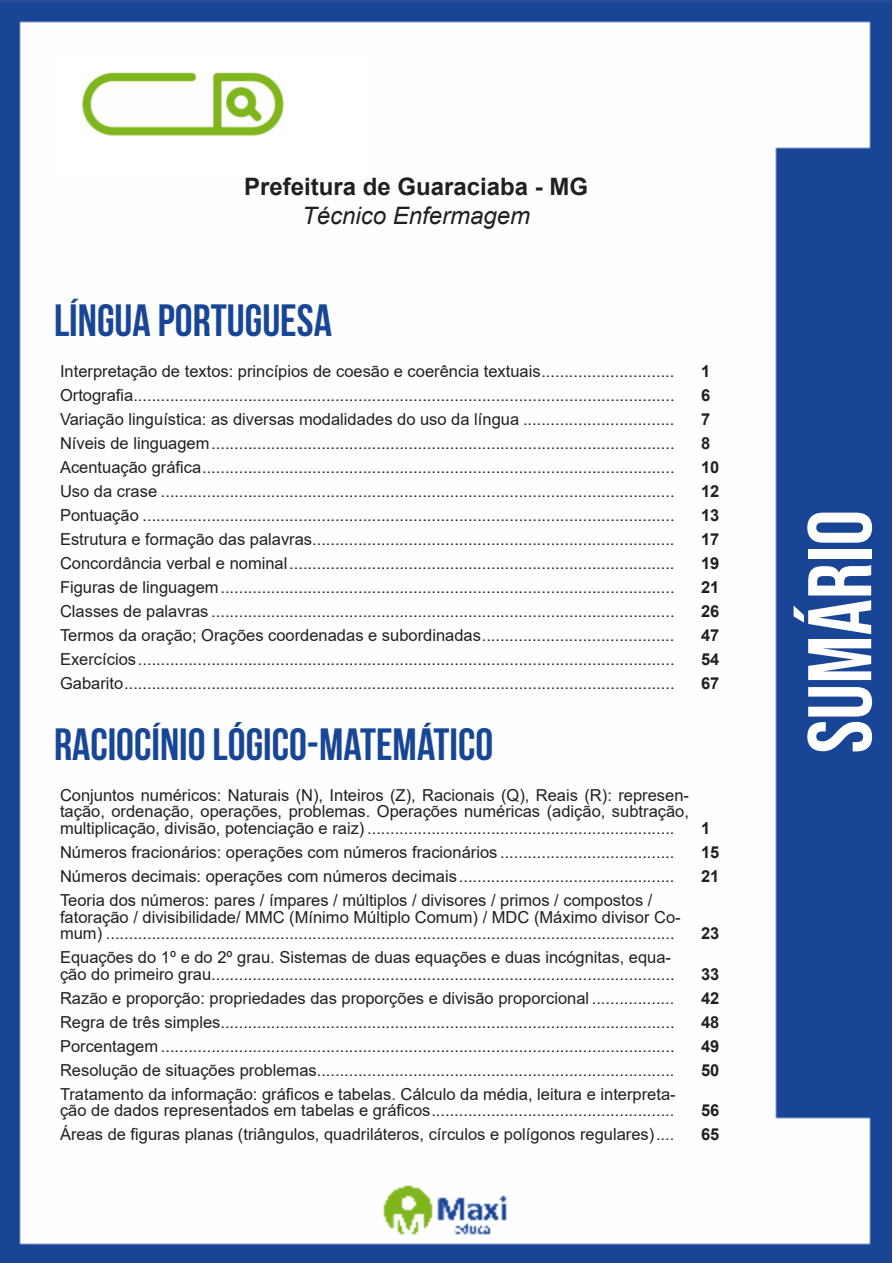
<style>
.page{position:relative;width:893px;height:1263px;background:#fff}
.page>*{position:absolute;margin:0;border:0;box-sizing:border-box;transform-origin:0 0}
.t1{font:90px "Bebas Neue";color:#fff}
.t2{font:700 45px "Bebas Neue";color:#184696}
.t3{font:700 24px "Arial";color:#231f20}
.t4{font:italic 24px "Arial";color:#231f20}
.ALTERNATIVAS{font:16.5px/16.5px "Arial";color:#231f20}
.INDICE{font:700 16.5px "Arial";color:#231f20}
</style>
<div class="page">
<img style="left:0;top:0;width:892px;height:1263px">
<div style="left:53px;top:55px;width:317px;height:121px;background:#fff"></div>
<img style="left:82px;top:72px;width:201px;height:64px">
<p class="t3" style="left:244px;top:170px;width:346px">Prefeitura de Guaraciaba - MG</p>
<p class="t4" style="left:302px;top:200px;width:230px">Técnico Enfermagem</p>
<p class="t2" style="left:54px;top:295px;width:279px">LÍNGUA PORTUGUESA</p>
<p class="ALTERNATIVAS" style="left:60px;top:363px;width:616px">Interpretação de textos: princípios de coesão e coerência textuais.............................</p>
<p class="INDICE" style="left:701px;top:359px;width:11px">1</p>
<p class="ALTERNATIVAS" style="left:60px;top:387px;width:616px">Ortografia......................................................................................................................</p>
<p class="INDICE" style="left:701px;top:383px;width:11px">6</p>
<p class="ALTERNATIVAS" style="left:60px;top:411px;width:616px">Variação linguística: as diversas modalidades do uso da língua .................................</p>
<p class="INDICE" style="left:701px;top:407px;width:11px">7</p>
<p class="ALTERNATIVAS" style="left:60px;top:435px;width:616px">Níveis de linguagem.....................................................................................................</p>
<p class="INDICE" style="left:701px;top:431px;width:11px">8</p>
<p class="ALTERNATIVAS" style="left:60px;top:459px;width:616px">Acentuação gráfica.......................................................................................................</p>
<p class="INDICE" style="left:701px;top:455px;width:20px">10</p>
<p class="ALTERNATIVAS" style="left:60px;top:483px;width:616px">Uso da crase ................................................................................................................</p>
<p class="INDICE" style="left:701px;top:479px;width:20px">12</p>
<p class="ALTERNATIVAS" style="left:60px;top:507px;width:616px">Pontuação ....................................................................................................................</p>
<p class="INDICE" style="left:701px;top:503px;width:20px">13</p>
<p class="ALTERNATIVAS" style="left:60px;top:531px;width:616px">Estrutura e formação das palavras...............................................................................</p>
<p class="INDICE" style="left:701px;top:527px;width:20px">17</p>
<p class="ALTERNATIVAS" style="left:60px;top:555px;width:616px">Concordância verbal e nominal....................................................................................</p>
<p class="INDICE" style="left:701px;top:551px;width:20px">19</p>
<p class="ALTERNATIVAS" style="left:60px;top:579px;width:616px">Figuras de linguagem...................................................................................................</p>
<p class="INDICE" style="left:701px;top:575px;width:20px">21</p>
<p class="ALTERNATIVAS" style="left:60px;top:603px;width:616px">Classes de palavras .....................................................................................................</p>
<p class="INDICE" style="left:701px;top:599px;width:20px">26</p>
<p class="ALTERNATIVAS" style="left:60px;top:627px;width:616px">Termos da oração; Orações coordenadas e subordinadas..........................................</p>
<p class="INDICE" style="left:701px;top:623px;width:20px">47</p>
<p class="ALTERNATIVAS" style="left:60px;top:651px;width:616px">Exercícios.....................................................................................................................</p>
<p class="INDICE" style="left:701px;top:647px;width:20px">54</p>
<p class="ALTERNATIVAS" style="left:60px;top:675px;width:616px">Gabarito........................................................................................................................</p>
<p class="INDICE" style="left:701px;top:671px;width:20px">67</p>
<p class="t2" style="left:54px;top:720px;width:441px">RACIOCÍNIO LÓGICO-MATEMÁTICO</p>
<p class="ALTERNATIVAS" style="left:60px;top:787px;width:630px;text-align:justify">Conjuntos numéricos: Naturais (N), Inteiros (Z), Racionais (Q), Reais (R): represen&shy;tação, ordenação, operações, problemas. Operações numéricas (adição, subtração, multiplicação, divisão, potenciação e raiz) ...................................................................</p>
<p class="INDICE" style="left:701px;top:816px;width:11px">1</p>
<p class="ALTERNATIVAS" style="left:60px;top:844px;width:616px">Números fracionários: operações com números fracionários ......................................</p>
<p class="INDICE" style="left:701px;top:840px;width:20px">15</p>
<p class="ALTERNATIVAS" style="left:60px;top:868px;width:616px">Números decimais: operações com números decimais...............................................</p>
<p class="INDICE" style="left:701px;top:864px;width:20px">21</p>
<p class="ALTERNATIVAS" style="left:60px;top:892px;width:622px">Teoria dos números: pares / ímpares / múltiplos / divisores / primos / compostos / fatoração / divisibilidade/ MMC (Mínimo Múltiplo Comum) / MDC (Máximo divisor Co&shy;mum) ............................................................................................................................</p>
<p class="INDICE" style="left:701px;top:921px;width:20px">23</p>
<p class="ALTERNATIVAS" style="left:60px;top:949px;width:616px">Equações do 1º e do 2º grau. Sistemas de duas equações e duas incógnitas, equa&shy;ção do primeiro grau.....................................................................................................</p>
<p class="INDICE" style="left:701px;top:962px;width:20px">33</p>
<p class="ALTERNATIVAS" style="left:60px;top:989px;width:616px">Razão e proporção: propriedades das proporções e divisão proporcional ..................</p>
<p class="INDICE" style="left:701px;top:986px;width:20px">42</p>
<p class="ALTERNATIVAS" style="left:60px;top:1013px;width:616px">Regra de três simples...................................................................................................</p>
<p class="INDICE" style="left:701px;top:1010px;width:20px">48</p>
<p class="ALTERNATIVAS" style="left:60px;top:1037px;width:616px">Porcentagem ................................................................................................................</p>
<p class="INDICE" style="left:701px;top:1034px;width:20px">49</p>
<p class="ALTERNATIVAS" style="left:60px;top:1061px;width:616px">Resolução de situações problemas..............................................................................</p>
<p class="INDICE" style="left:701px;top:1058px;width:20px">50</p>
<p class="ALTERNATIVAS" style="left:60px;top:1085px;width:617px">Tratamento da informação: gráficos e tabelas. Cálculo da média, leitura e interpreta&shy;ção de dados representados em tabelas e gráficos.....................................................</p>
<p class="INDICE" style="left:701px;top:1099px;width:20px">56</p>
<p class="ALTERNATIVAS" style="left:60px;top:1126px;width:616px">Áreas de figuras planas (triângulos, quadriláteros, círculos e polígonos regulares)....</p>
<p class="INDICE" style="left:701px;top:1123px;width:20px">65</p>
<h1 class="t1" style="left:789px;top:753px;width:245px;rotate:-90deg">sumário</h1>
</div>
